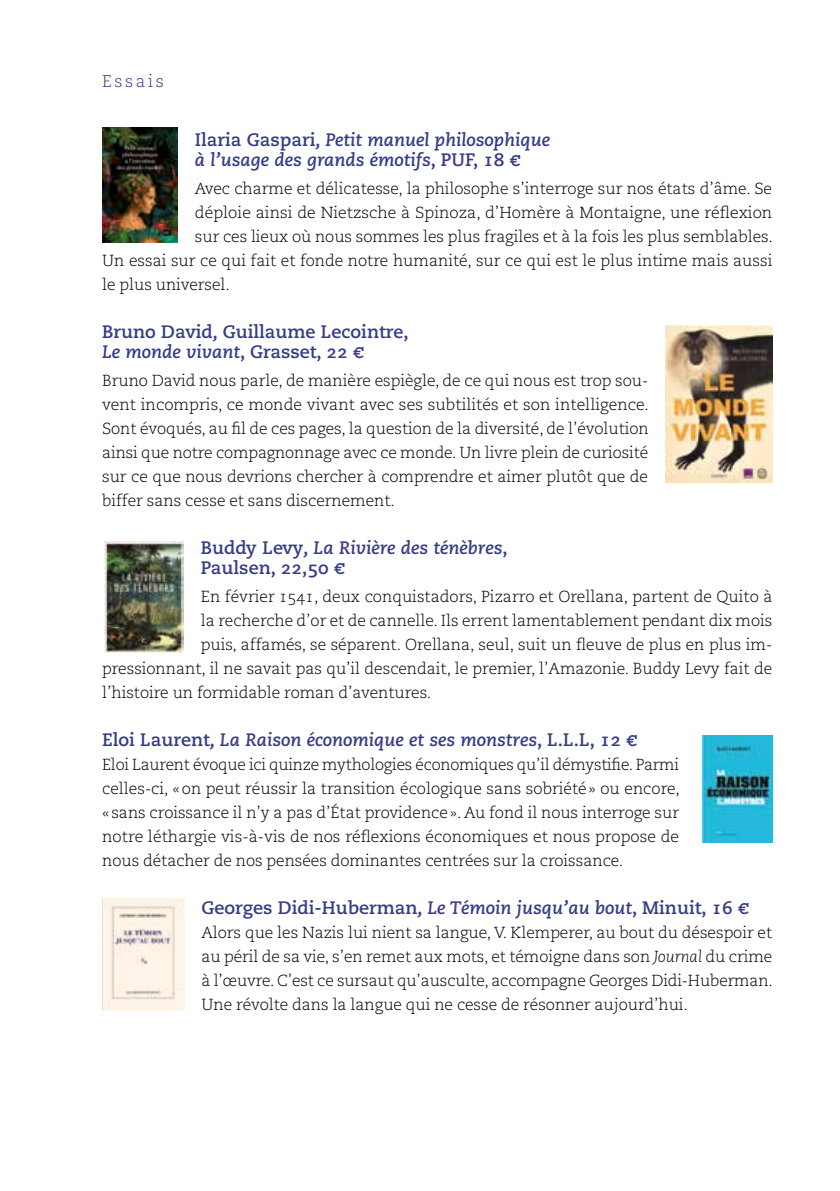
<style>
.page{position:relative;width:840px;height:1191px;background:#fff}
.page>*{position:absolute;margin:0;border:0;box-sizing:border-box;transform-origin:0 0}
.t1{font:18px/20px "Caecilia Bold Italic Os F";color:#363c87}
.t2{font:18px "Caecilia Bold Os F";color:#363c87}
.t3{font:17px "Caecilia Light Os F";letter-spacing:.15em;color:#363c87}
.t4{font:16px/24px "Caecilia Light Os F";letter-spacing:-.005em;color:#000;text-align:justify}
.s1{font-family:"Caecilia Bold Os F"}
.s2{font-family:"Courier";font-weight:700}
.s3{font-family:"Caecilia Bold Italic Os F"}
.s4{font-family:"Caecilia Light Italic Os F"}
</style>
<div class="page">
<img style="left:665px;top:326px;width:107px;height:156px">
<img style="left:105px;top:542px;width:79px;height:110px">
<img style="left:102px;top:898px;width:82px;height:112px">
<img style="left:702px;top:735px;width:69px;height:107px">
<img style="left:102px;top:127px;width:76px;height:115px">
<p class="t3" style="left:102px;top:71px;width:63px">Essais</p>
<p class="t1" style="left:195px;top:130px;width:357px"><span class="s1">Ilaria Gaspari</span>, Petit manuel philosophique à l’usage des grands émotifs<span class="s1">, PUF, 18</span> <span class="s2">€</span></p>
<p class="t4" style="left:195px;top:177px;width:578px">Avec charme et délicatesse, la philosophe s’interroge sur nos états d’âme. Se</p>
<p class="t4" style="left:195px;top:201px;width:578px">déploie ainsi de Nietzsche à Spinoza, d’Homère à Montaigne, une réflexion</p>
<p class="t4" style="left:195px;top:225px;width:579px">sur ces lieux où nous sommes les plus fragiles et à la fois les plus semblables.</p>
<p class="t4" style="left:102px;top:249px;width:671px">Un essai sur ce qui fait et fonde notre humanité, sur ce qui est le plus intime mais aussi</p>
<p class="t4" style="left:102px;top:273px;width:129px">le plus universel.</p>
<p class="t2" style="left:102px;top:321px;width:308px">Bruno David<span class="s3">,</span> Guillaume Lecointre,</p>
<p class="t1" style="left:102px;top:342px;width:263px">Le monde vivant<span class="s1">, Grasset, 22</span> <span class="s2">€</span></p>
<p class="t4" style="left:102px;top:369px;width:548px">Bruno David nous parle, de manière espiègle, de ce qui nous est trop sou&shy;vent incompris, ce monde vivant avec ses subtilités et son intelligence.<br>Sont évoqués, au fil de ces pages, la question de la diversité, de l’évolution ainsi que notre compagnonnage avec ce monde. Un livre plein de curiosité sur ce que nous devrions chercher à comprendre et aimer plutôt que de biffer sans cesse et sans discernement.</p>
<p class="t1" style="left:201px;top:538px;width:308px"><span class="s1">Buddy Levy</span>, La Rivière des ténèbres<span class="s1">,</span></p>
<p class="t2" style="left:201px;top:557px;width:145px">Paulsen, 22,50 <span class="s2">€</span></p>
<p class="t4" style="left:201px;top:585px;width:573px">En février 1541, deux conquistadors, Pizarro et Orellana, partent de Quito à</p>
<p class="t4" style="left:201px;top:609px;width:572px">la recherche d’or et de cannelle. Ils errent lamentablement pendant dix mois</p>
<p class="t4" style="left:201px;top:633px;width:572px">puis, affamés, se séparent. Orellana, seul, suit un fleuve de plus en plus im-</p>
<p class="t4" style="left:102px;top:657px;width:671px">pressionnant, il ne savait pas qu’il descendait, le premier, l’Amazonie. Buddy Levy fait de</p>
<p class="t4" style="left:102px;top:681px;width:330px">l’histoire un formidable roman d’aventures.</p>
<p class="t1" style="left:102px;top:730px;width:536px"><span class="s1">Eloi Laurent</span>, La Raison économique et ses monstres<span class="s1">, L.L.L, 12</span> <span class="s2">€</span></p>
<p class="t4" style="left:102px;top:753px;width:578px">Eloi Laurent évoque ici quinze mythologies économiques qu’il démystifie. Parmi celles-ci, «on peut réussir la transition écologique sans sobriété» ou encore, «sans croissance il n’y a pas d’État providence». Au fond il nous interroge sur notre léthargie vis-à-vis de nos réflexions économiques et nous propose de nous détacher de nos pensées dominantes centrées sur la croissance.</p>
<p class="t2" style="left:201px;top:897px;width:548px">Georges Didi-Huberman<span class="s3">, Le Témoin jusqu’au bout</span>, Minuit, 16 <span class="s2">€</span></p>
<p class="t4" style="left:201px;top:921px;width:572px">Alors que les Nazis lui nient sa langue, V. Klemperer, au bout du désespoir et au péril de sa vie, s’en remet aux mots, et témoigne dans son <span class="s4">Journal</span> du crime à l’œuvre. C’est ce sursaut qu’ausculte, accompagne Georges Didi-Huberman.<br>Une révolte dans la langue qui ne cesse de résonner aujourd’hui.</p>
</div>
